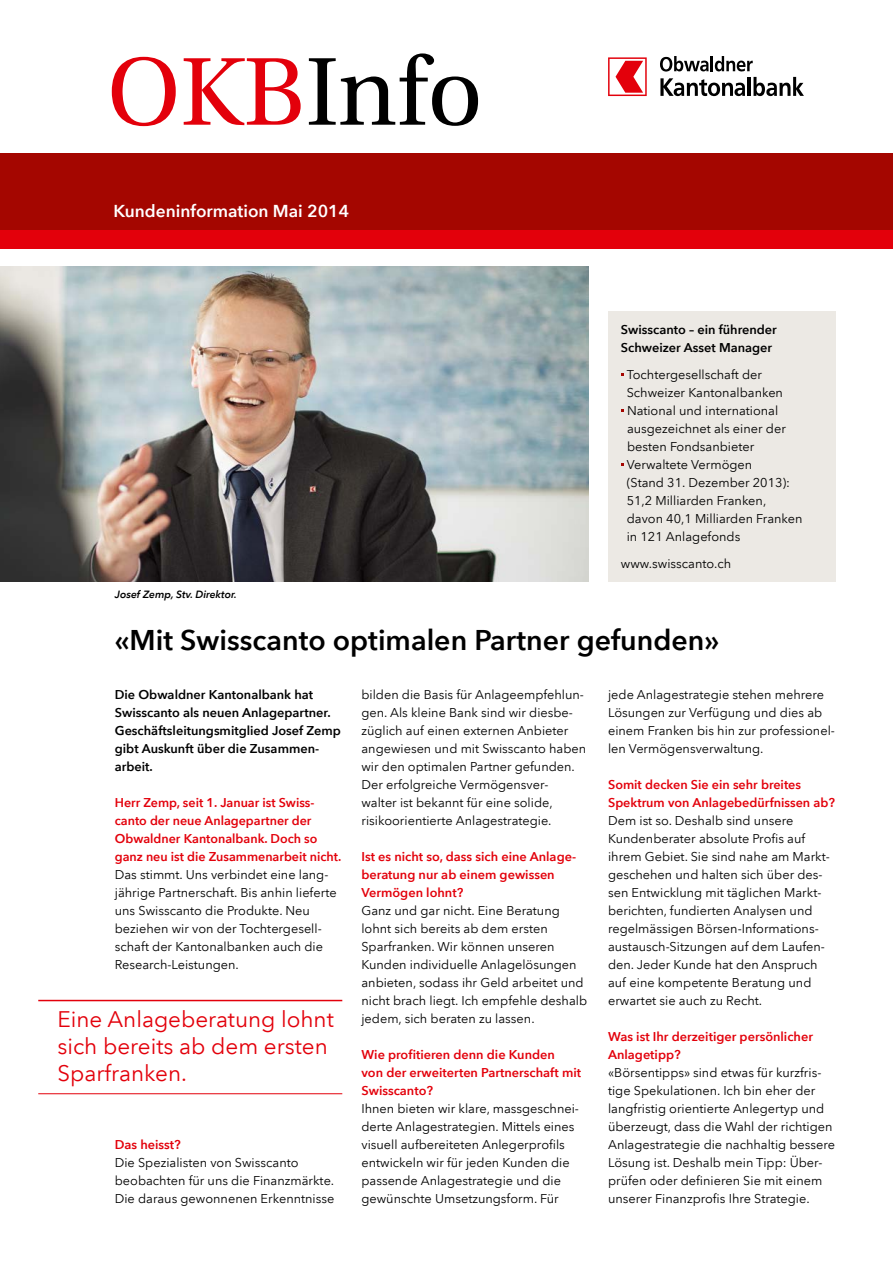
<style>
.page{position:relative;width:893px;height:1263px;background:#fff}
.page>*{position:absolute;margin:0;border:0;box-sizing:border-box;transform-origin:0 0}
.t1{font:96px "Utopia";color:#000}
.Titel_19_22{font:600 28.5px "Avenir Next LT Com";color:#000}
.t2{font:22.5px/27px "Avenir Next LT Com";color:#e3000b}
.t3{font:600 17.25px "Avenir Next LT Com";color:#fff}
.Grundtext_8_5_12{font:12.75px/18px "Avenir Next LT Com";color:#000}
.Grundtext_8_5_12-2{font:600 12.75px/18px "Avenir Next LT Com";color:#e3000b}
.Lead{font:600 12.75px/18px "Avenir Next LT Com";color:#000}
.Grundtext_8_5_12-3{font:600 12.75px/18px "Avenir Next LT Com";color:#000}
.Bildlegende{font:italic 600 10.5px "Avenir Next LT Com";color:#000}
.s1{color:#e3000b}
</style>
<div class="page">
<svg style="left:608px;top:57px;width:39px;height:39px"></svg>
<svg style="left:660px;top:56px;width:144px;height:40px"></svg>
<div style="left:0;top:230px;width:893px;height:19px;background:#e3000b"></div>
<div style="left:0;top:153px;width:893px;height:77px;background:#a40600"></div>
<img style="left:0;top:267px;width:589px;height:315px">
<hr style="left:38px;top:1000px;width:304px;height:1px;background:#e3000b">
<hr style="left:38px;top:1093px;width:304px;height:1px;background:#e3000b">
<div style="left:608px;top:312px;width:228px;height:270px;background:#ece9e4"></div>
<h1 class="t1" style="left:107px;top:39px;width:377px"><span class="s1">OKB</span>Info</h1>
<p class="t3" style="left:114px;top:200px;width:237px">Kundeninformation Mai 2014</p>
<p class="Bildlegende" style="left:115px;top:588px;width:124px">Josef Zemp, Stv. Direktor.</p>
<p class="Grundtext_8_5_12-3" style="left:621px;top:321px;width:158px">Swisscanto – ein führender<br>Schweizer Asset Manager</p>
<p class="Grundtext_8_5_12" style="left:627px;top:366px;width:158px">Tochtergesellschaft der<br>Schweizer Kantonalbanken</p>
<p class="Grundtext_8_5_12" style="left:627px;top:402px;width:160px">National und international ausgezeichnet als einer der besten Fondsanbieter</p>
<p class="Grundtext_8_5_12" style="left:627px;top:456px;width:177px">Verwaltete Vermögen<br>(Stand 31. Dezember 2013):<br>51,2 Milliarden Franken, davon 40,1 Milliarden Franken in 121 Anlagefonds</p>
<p class="Grundtext_8_5_12" style="left:621px;top:555px;width:112px">www.swisscanto.ch</p>
<p class="Titel_19_22" style="left:115px;top:623px;width:606px">«Mit Swisscanto optimalen Partner gefunden»</p>
<p class="Lead" style="left:115px;top:685px;width:228px">Die Obwaldner Kantonalbank hat<br>Swisscanto als neuen Anlagepartner.<br>Geschäftsleitungsmitglied Josef Zemp gibt Auskunft über die Zusammen&shy;arbeit.</p>
<p class="Grundtext_8_5_12-2" style="left:115px;top:793px;width:228px">Herr Zemp, seit 1. Januar ist Swiss&shy;canto der neue Anlagepartner der Obwaldner Kantonalbank. Doch so ganz neu ist die Zusammenarbeit nicht.</p>
<p class="Grundtext_8_5_12" style="left:115px;top:865px;width:223px">Das stimmt. Uns verbindet eine lang&shy;jährige Partnerschaft. Bis anhin lieferte uns Swisscanto die Produkte. Neu beziehen wir von der Tochtergesell&shy;schaft der Kantonalbanken auch die Research-Leistungen.</p>
<p class="t2" style="left:57px;top:1005px;width:278px">Eine Anlageberatung lohnt sich bereits ab dem ersten<br>Sparfranken.</p>
<p class="Grundtext_8_5_12-2" style="left:115px;top:1135px;width:68px">Das heisst?</p>
<p class="Grundtext_8_5_12" style="left:115px;top:1153px;width:221px">Die Spezialisten von Swisscanto beobachten für uns die Finanzmärkte.<br>Die daraus gewonnenen Erkenntnisse</p>
<p class="Grundtext_8_5_12" style="left:361px;top:685px;width:226px">bilden die Basis für Anlageempfehlun&shy;gen. Als kleine Bank sind wir diesbe&shy;züglich auf einen externen Anbieter angewiesen und mit Swisscanto haben wir den optimalen Partner gefunden.<br>Der erfolgreiche Vermögensver&shy;walter ist bekannt für eine solide, risikoorientierte Anlagestrategie.</p>
<p class="Grundtext_8_5_12-2" style="left:361px;top:847px;width:216px">Ist es nicht so, dass sich eine Anlage&shy;beratung nur ab einem gewissen<br>Vermögen lohnt?</p>
<p class="Grundtext_8_5_12" style="left:361px;top:901px;width:227px">Ganz und gar nicht. Eine Beratung lohnt sich bereits ab dem ersten Sparfranken. Wir können unseren Kunden individuelle Anlagelösungen anbieten, sodass ihr Geld arbeitet und nicht brach liegt. Ich empfehle deshalb jedem, sich beraten zu lassen.</p>
<p class="Grundtext_8_5_12-2" style="left:361px;top:1045px;width:221px">Wie profitieren denn die Kunden<br>von der erweiterten Partnerschaft mit<br>Swisscanto?</p>
<p class="Grundtext_8_5_12" style="left:361px;top:1099px;width:219px">Ihnen bieten wir klare, massgeschnei&shy;derte Anlagestrategien. Mittels eines visuell aufbereiteten Anlegerprofils entwickeln wir für jeden Kunden die passende Anlagestrategie und die gewünschte Umsetzungsform. Für</p>
<p class="Grundtext_8_5_12" style="left:608px;top:685px;width:228px">jede Anlagestrategie stehen mehrere Lösungen zur Verfügung und dies ab einem Franken bis hin zur professionel&shy;len Vermögensverwaltung.</p>
<p class="Grundtext_8_5_12-2" style="left:608px;top:775px;width:228px">Somit decken Sie ein sehr breites<br>Spektrum von Anlagebedürfnissen ab?</p>
<p class="Grundtext_8_5_12" style="left:608px;top:811px;width:222px">Dem ist so. Deshalb sind unsere Kundenberater absolute Profis auf ihrem Gebiet. Sie sind nahe am Markt&shy;geschehen und halten sich über des&shy;sen Entwicklung mit täglichen Markt&shy;berichten, fundierten Analysen und regelmässigen Börsen-Informations&shy;austausch-Sitzungen auf dem Laufen&shy;den. Jeder Kunde hat den Anspruch auf eine kompetente Beratung und erwartet sie auch zu Recht.</p>
<p class="Grundtext_8_5_12-2" style="left:608px;top:1027px;width:206px">Was ist Ihr derzeitiger persönlicher<br>Anlagetipp?</p>
<p class="Grundtext_8_5_12" style="left:608px;top:1063px;width:229px">«Börsentipps» sind etwas für kurzfris&shy;tige Spekulationen. Ich bin eher der langfristig orientierte Anlegertyp und überzeugt, dass die Wahl der richtigen Anlagestrategie die nachhaltig bessere Lösung ist. Deshalb mein Tipp: Über&shy;prüfen oder definieren Sie mit einem unserer Finanzprofis Ihre Strategie.</p>
</div>
